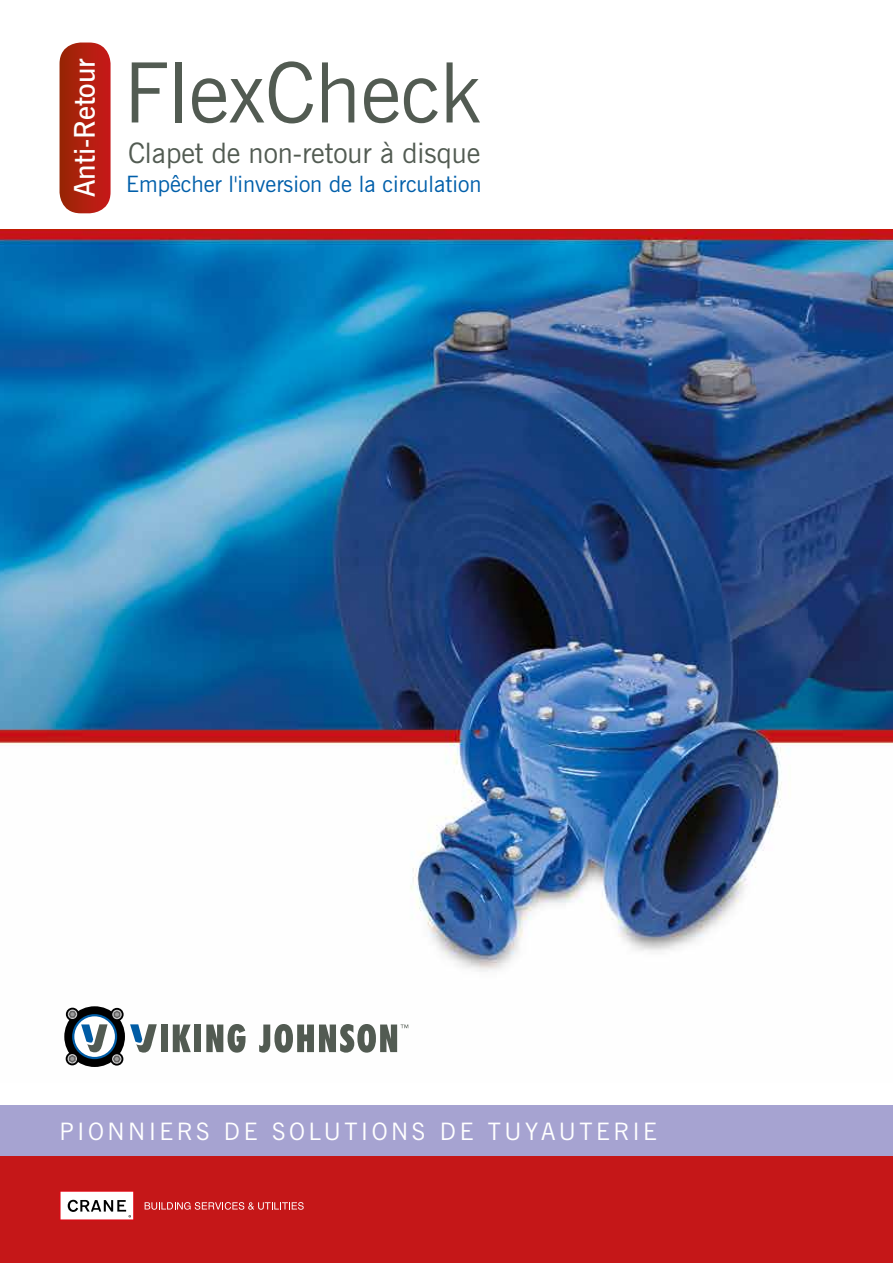
<style>
.page{position:relative;width:893px;height:1263px;background:#fff}
.page>*{position:absolute;margin:0;border:0;box-sizing:border-box;transform-origin:0 0}
.t1{font:83.1px "News Gothic BT";color:#525b52}
.t2{font:600 28.5px "News Gothic BT";color:#fff}
.t3{font:28.05px "News Gothic BT";color:#525b52}
.t4{font:24px "News Gothic BT";letter-spacing:.15em;color:#fff}
.t5{font:22.5px "News Gothic BT";color:#005faa}
</style>
<div class="page">
<img style="left:0;top:229px;width:893px;height:838px">
<svg style="left:60px;top:43px;width:51px;height:170px;background:#b32919"></svg>
<div style="left:0;top:1106px;width:893px;height:51px;background:#a6a3d1"></div>
<div style="left:0;top:1157px;width:893px;height:106px;background:#c51718"></div>
<svg style="left:60px;top:1191px;width:74px;height:29px;background:#dbcdce"></svg>
<svg style="left:145px;top:1202px;width:159px;height:8px"></svg>
<div style="left:161px;top:1024px;width:7px;height:28px;background:#525b52"></div>
<svg style="left:173px;top:1024px;width:18px;height:28px"></svg>
<div style="left:194px;top:1024px;width:7px;height:28px;background:#525b52"></div>
<svg style="left:206px;top:1024px;width:40px;height:29px"></svg>
<svg style="left:130px;top:1024px;width:27px;height:28px"></svg>
<div style="left:64px;top:1006px;width:61px;height:61px;background:#000;border-radius:50%"></div>
<svg style="left:72px;top:1014px;width:45px;height:45px"></svg>
<div style="left:74px;top:1016px;width:41px;height:41px;background:#fff;border-radius:50%"></div>
<svg style="left:110px;top:1052px;width:13px;height:13px"></svg>
<svg style="left:110px;top:1008px;width:14px;height:13px"></svg>
<svg style="left:112px;top:1010px;width:10px;height:9px"></svg>
<svg style="left:114px;top:1010px;width:6px;height:8px"></svg>
<svg style="left:259px;top:1024px;width:149px;height:29px"></svg>
<svg style="left:66px;top:1052px;width:13px;height:13px"></svg>
<svg style="left:69px;top:1024px;width:52px;height:39px"></svg>
<svg style="left:66px;top:1008px;width:13px;height:13px"></svg>
<svg style="left:68px;top:1009px;width:9px;height:10px"></svg>
<svg style="left:69px;top:1011px;width:7px;height:7px"></svg>
<p class="t2" style="left:67px;top:197px;width:140px;rotate:-90deg">Anti-Retour</p>
<h1 class="t1" style="left:124px;top:43px;width:358px">FlexCheck</h1>
<p class="t3" style="left:128px;top:136px;width:354px">Clapet de non-retour à disque</p>
<p class="t5" style="left:126px;top:171px;width:357px">Empêcher l'inversion de la circulation</p>
<p class="t4" style="left:60px;top:1117px;width:599px">PIONNIERS DE SOLUTIONS DE TUYAUTERIE</p>
</div>
